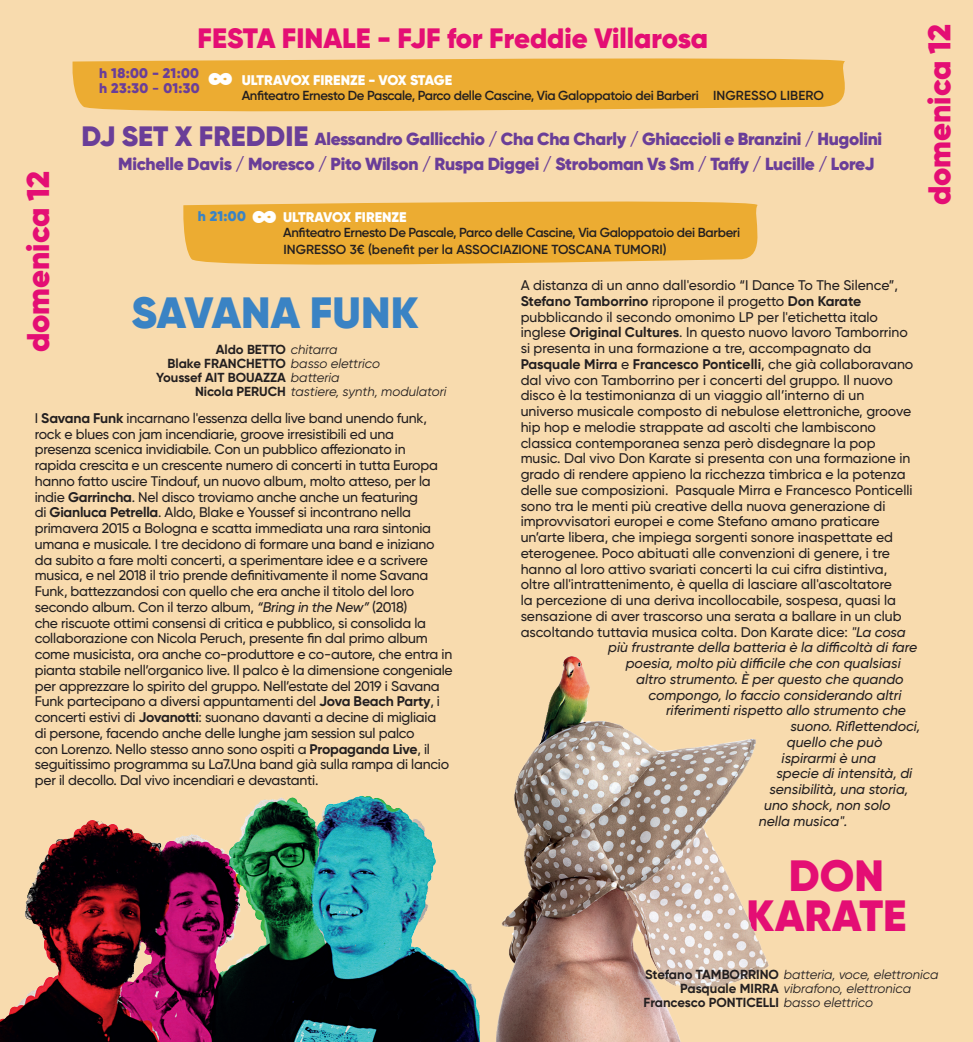
<style>
.page{position:relative;width:973px;height:1042px;background:#fff}
.page>*{position:absolute;margin:0;border:0;box-sizing:border-box;transform-origin:0 0}
.t1{font:900 43.75px "Gilroy";color:#3a83c4}
.t2{font:900 43.75px/40.2px "Gilroy";color:#e40e74;text-align:center}
.t3{font:900 31.5px "Gilroy";color:#e40e74}
.t4{font:900 31.5px "Gilroy";color:#fff}
.t5{font:900 28px "Gilroy";color:#e40e74}
.t6{font:900 28px "Gilroy";color:#6a3e98}
.t7{font:900 17.5px "Gilroy";letter-spacing:-.015em;color:#6a3e98}
.t8{font:500 14px/15.8px "Gilroy";letter-spacing:-.015em;color:#231f20}
.t9{font:italic 500 14px "Gilroy";color:#231f20}
.t10{font:700 14px "Gilroy";color:#231f20}
.t11{font:900 14px "Gilroy";color:#fff}
.t12{font:900 14px/14.7px "Gilroy";letter-spacing:.025em;color:#6a3e98}
.t13{font:900 14px "Gilroy";color:#3a83c4}
.t14{font:600 13.12px "Gilroy";letter-spacing:-.025em;color:#231f20}
.t15{font:italic 13.12px "Gilroy";color:#231f20}
.t16{font:700 13.12px "Gilroy";color:#231f20}
.t17{font:600 13.12px "Gilroy";color:#231f20}
.t18{font:600 13.12px "Gilroy";letter-spacing:.01em;color:#231f20}
.s1{font-weight:700}
.s2{font-weight:500}
.s3{font-style:italic}
.s4{font-weight:400;font-style:italic}
.s5{font-weight:700;font-style:normal}
</style>
<div class="page">
<div style="left:0;top:0;width:972px;height:1042px;background:#f8dbae"></div>
<img style="left:496px;top:656px;width:273px;height:386px">
<img style="left:0;top:795px;width:479px;height:247px">
<svg style="left:183px;top:201px;width:575px;height:64px;background:#ecaf3a"></svg>
<svg style="left:72px;top:58px;width:773px;height:54px;background:#ecaf3b"></svg>
<h3 class="t5" style="left:197px;top:20px;width:512px">FESTA FINALE - FJF for Freddie Villarosa</h3>
<p class="t12" style="left:99px;top:66px;width:102px">h 18:00 - 21:00 h 23:30 <span class="s1">-</span> 01:30</p>
<h2 class="t4" style="left:207px;top:59px;width:27px">∞</h2>
<p class="t11" style="left:241px;top:71px;width:212px">ULTRAVOX FIRENZE - VOX STAGE</p>
<p class="t14" style="left:241px;top:88px;width:458px">Anfiteatro Ernesto De Pascale, Parco delle Cascine, Via Galoppatoio dei Barberi</p>
<h3 class="t6" style="left:82px;top:118px;width:228px">DJ SET X FREDDIE</h3>
<p class="t7" style="left:118px;top:153px;width:757px">Michelle Davis / Moresco / Pito Wilson / Ruspa Diggei / Stroboman Vs Sm / Taffy / Lucille / LoreJ</p>
<p class="t18" style="left:713px;top:88px;width:112px">INGRESSO LIBERO</p>
<p class="t7" style="left:315px;top:127px;width:568px">Alessandro Gallicchio / Cha Cha Charly / Ghiaccioli e Branzini / Hugolini</p>
<h2 class="t3" style="left:18px;top:352px;width:183px;rotate:-90deg">domenica 12</h2>
<p class="t13" style="left:198px;top:207px;width:50px">h 21:00</p>
<h2 class="t4" style="left:251px;top:197px;width:27px">∞</h2>
<p class="t11" style="left:283px;top:208px;width:125px">ULTRAVOX FIRENZE</p>
<p class="t17" style="left:283px;top:242px;width:384px">INGRESSO 3€ (benefit per la ASSOCIAZIONE TOSCANA TUMORI)</p>
<p class="t14" style="left:283px;top:225px;width:458px">Anfiteatro Ernesto De Pascale, Parco delle Cascine, Via Galoppatoio dei Barberi</p>
<p class="t8" style="left:520px;top:277px;width:379px">A distanza di un anno dall'esordio “I Dance To The Silence”,</p>
<p class="t10" style="left:520px;top:292px;width:342px">Stefano Tamborrino <span class="s2">ripropone il progetto</span> Don Karate</p>
<p class="t8" style="left:520px;top:309px;width:359px">pubblicando il secondo omonimo LP per l'etichetta italo</p>
<p class="t8" style="left:520px;top:324px;width:389px">inglese <span class="s1">Original Cultures</span>. In questo nuovo lavoro Tamborrino</p>
<p class="t8" style="left:520px;top:340px;width:352px">si presenta in una formazione a tre, accompagnato da</p>
<p class="t10" style="left:520px;top:355px;width:394px">Pasquale Mirra <span class="s2">e</span> Francesco Ponticelli<span class="s2">, che già collaboravano</span></p>
<p class="t8" style="left:520px;top:372px;width:373px">dal vivo con Tamborrino per i concerti del gruppo. Il nuovo</p>
<p class="t8" style="left:520px;top:387px;width:345px">disco è la testimonianza di un viaggio all’interno di un</p>
<p class="t8" style="left:520px;top:403px;width:392px">universo musicale composto di nebulose elettroniche, groove</p>
<p class="t8" style="left:520px;top:419px;width:357px">hip hop e melodie strappate ad ascolti che lambiscono</p>
<p class="t8" style="left:520px;top:435px;width:356px">classica contemporanea senza però disdegnare la pop</p>
<p class="t8" style="left:520px;top:450px;width:391px">music. Dal vivo Don Karate si presenta con una formazione in</p>
<p class="t8" style="left:520px;top:466px;width:386px">grado di rendere appieno la ricchezza timbrica e la potenza</p>
<p class="t8" style="left:520px;top:482px;width:393px">delle sue composizioni. Pasquale Mirra e Francesco Ponticelli</p>
<p class="t8" style="left:520px;top:498px;width:366px">sono tra le menti più creative della nuova generazione di</p>
<p class="t8" style="left:520px;top:513px;width:360px">improvvisatori europei e come Stefano amano praticare</p>
<p class="t8" style="left:520px;top:529px;width:374px">un’arte libera, che impiega sorgenti sonore inaspettate ed</p>
<p class="t8" style="left:520px;top:545px;width:371px">eterogenee. Poco abituati alle convenzioni di genere, i tre</p>
<p class="t8" style="left:520px;top:561px;width:368px">hanno al loro attivo svariati concerti la cui cifra distintiva,</p>
<p class="t8" style="left:520px;top:576px;width:373px">oltre all'intrattenimento, è quella di lasciare all'ascoltatore</p>
<p class="t8" style="left:520px;top:592px;width:377px">la percezione di una deriva incollocabile, sospesa, quasi la</p>
<p class="t8" style="left:520px;top:608px;width:382px">sensazione di aver trascorso una serata a ballare in un club</p>
<p class="t8" style="left:520px;top:624px;width:386px">ascoltando tuttavia musica colta. Don Karate dice: <span class="s3">"La cosa</span></p>
<p class="t9" style="left:608px;top:639px;width:310px">più frustrante della batteria è la difficoltà di fare</p>
<p class="t9" style="left:625px;top:654px;width:276px">poesia, molto più difficile che con qualsiasi</p>
<p class="t9" style="left:636px;top:670px;width:269px">altro strumento. È per questo che quando</p>
<p class="t9" style="left:648px;top:686px;width:254px">compongo, lo faccio considerando altri</p>
<p class="t9" style="left:666px;top:702px;width:241px">riferimenti rispetto allo strumento che</p>
<p class="t9" style="left:790px;top:717px;width:132px">suono. Riflettendoci,</p>
<p class="t9" style="left:786px;top:733px;width:97px">quello che può</p>
<p class="t9" style="left:781px;top:749px;width:96px">ispirarmi è una</p>
<p class="t9" style="left:776px;top:765px;width:137px">specie di intensità, di</p>
<p class="t9" style="left:769px;top:780px;width:140px">sensibilità, una storia,</p>
<p class="t9" style="left:764px;top:796px;width:128px">uno shock, non solo</p>
<p class="t9" style="left:758px;top:812px;width:90px">nella musica".</p>
<h1 class="t1" style="left:131px;top:285px;width:288px">SAVANA FUNK</h1>
<p class="t16" style="left:216px;top:341px;width:123px">Aldo BETTO <span class="s4">chitarra</span></p>
<p class="t16" style="left:167px;top:355px;width:214px">Blake FRANCHETTO <span class="s4">basso elettrico</span></p>
<p class="t16" style="left:156px;top:369px;width:185px">Youssef AIT BOUAZZA <span class="s4">batteria</span></p>
<p class="t15" style="left:195px;top:383px;width:253px"><span class="s5">Nicola PERUCH</span> tastiere, synth, modulatori</p>
<p class="t8" style="left:35px;top:410px;width:419px">I <span class="s1">Savana Funk</span> incarnano l'essenza della live band unendo funk, rock e blues con jam incendiarie, groove irresistibili ed una presenza scenica invidiabile. Con un pubblico affezionato in<br>rapida crescita e un crescente numero di concerti in tutta Europa hanno fatto uscire Tindouf, un nuovo album, molto atteso, per la indie <span class="s1">Garrincha</span>. Nel disco troviamo anche anche un featuring<br>di <span class="s1">Gianluca Petrella</span>. Aldo, Blake e Youssef si incontrano nella primavera 2015 a Bologna e scatta immediata una rara sintonia umana e musicale. I tre decidono di formare una band e iniziano da subito a fare molti concerti, a sperimentare idee e a scrivere musica, e nel 2018 il trio prende definitivamente il nome Savana Funk, battezzandosi con quello che era anche il titolo del loro secondo album. Con il terzo album, <span class="s3">“Bring in the New”</span> (2018)<br>che riscuote ottimi consensi di critica e pubblico, si consolida la collaborazione con Nicola Peruch, presente fin dal primo album come musicista, ora anche co-produttore e co-autore, che entra in pianta stabile nell’organico live. Il palco è la dimensione congeniale per apprezzare lo spirito del gruppo. Nell’estate del 2019 i Savana Funk partecipano a diversi appuntamenti del <span class="s1">Jova Beach Party</span>, i concerti estivi di <span class="s1">Jovanotti</span>: suonano davanti a decine di migliaia<br>di persone, facendo anche delle lunghe jam session sul palco<br>con Lorenzo. Nello stesso anno sono ospiti a <span class="s1">Propaganda Live</span>, il seguitissimo programma su La7.Una band già sulla rampa di lancio per il decollo. Dal vivo incendiari e devastanti.</p>
<h2 class="t3" style="left:919px;top:205px;width:183px;rotate:-90deg">domenica 12</h2>
<h1 class="t2" style="left:746px;top:855px;width:161px">DON<br>KARATE</h1>
<p class="t15" style="left:645px;top:966px;width:295px"><span class="s5">Stefano TAMBORRINO</span> batteria, voce, elettronica</p>
<p class="t15" style="left:680px;top:980px;width:232px"><span class="s5">Pasquale MIRRA</span> vibrafono, elettronica</p>
<p class="t16" style="left:643px;top:994px;width:231px">Francesco PONTICELLI <span class="s4">basso elettrico</span></p>
</div>
